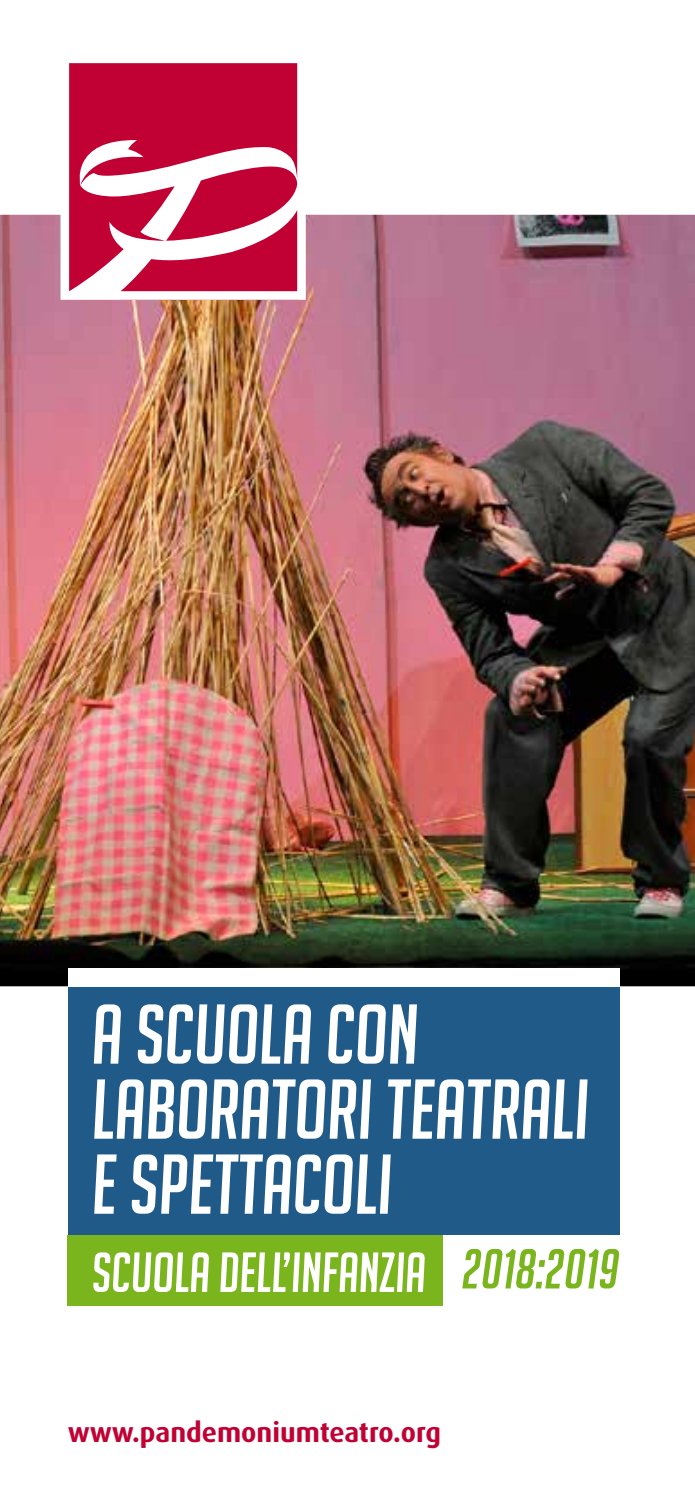
<style>
.page{position:relative;width:695px;height:1489px;background:#fff}
.page>*{position:absolute;margin:0;border:0;box-sizing:border-box;transform-origin:0 0}
.t1{font:italic 82.5px/75px "Big Noodle Titling";color:#fff}
.t2{font:italic 55px "Big Noodle Titling";color:#fff}
.t3{font:italic 55px "Big Noodle Titling";color:#7ab51d}
.t4{font:700 27.5px "Dax";color:#c10033}
</style>
<div class="page">
<img style="left:0;top:214px;width:694px;height:772px">
<div style="left:68px;top:1234px;width:375px;height:71px;background:#7ab51d"></div>
<div style="left:68px;top:968px;width:551px;height:266px;background:#1f5a88"></div>
<div style="left:68px;top:968px;width:551px;height:18px;background:#fff"></div>
<div style="left:60px;top:55px;width:246px;height:245px;background:#fff"></div>
<svg style="left:69px;top:63px;width:228px;height:228px;background:#c8204c"></svg>
<svg style="left:120px;top:161px;width:179px;height:139px"></svg>
<p class="t1" style="left:92px;top:996px;width:499px">A SCUOLA CON<br>LABORATORI TEATRALI<br>E SPETTACOLI</p>
<p class="t3" style="left:460px;top:1239px;width:164px">2018:2019</p>
<p class="t2" style="left:92px;top:1242px;width:335px">SCUOLA DELL’INFANZIA</p>
<p class="t4" style="left:68px;top:1417px;width:375px">www.pandemoniumteatro.org</p>
</div>
